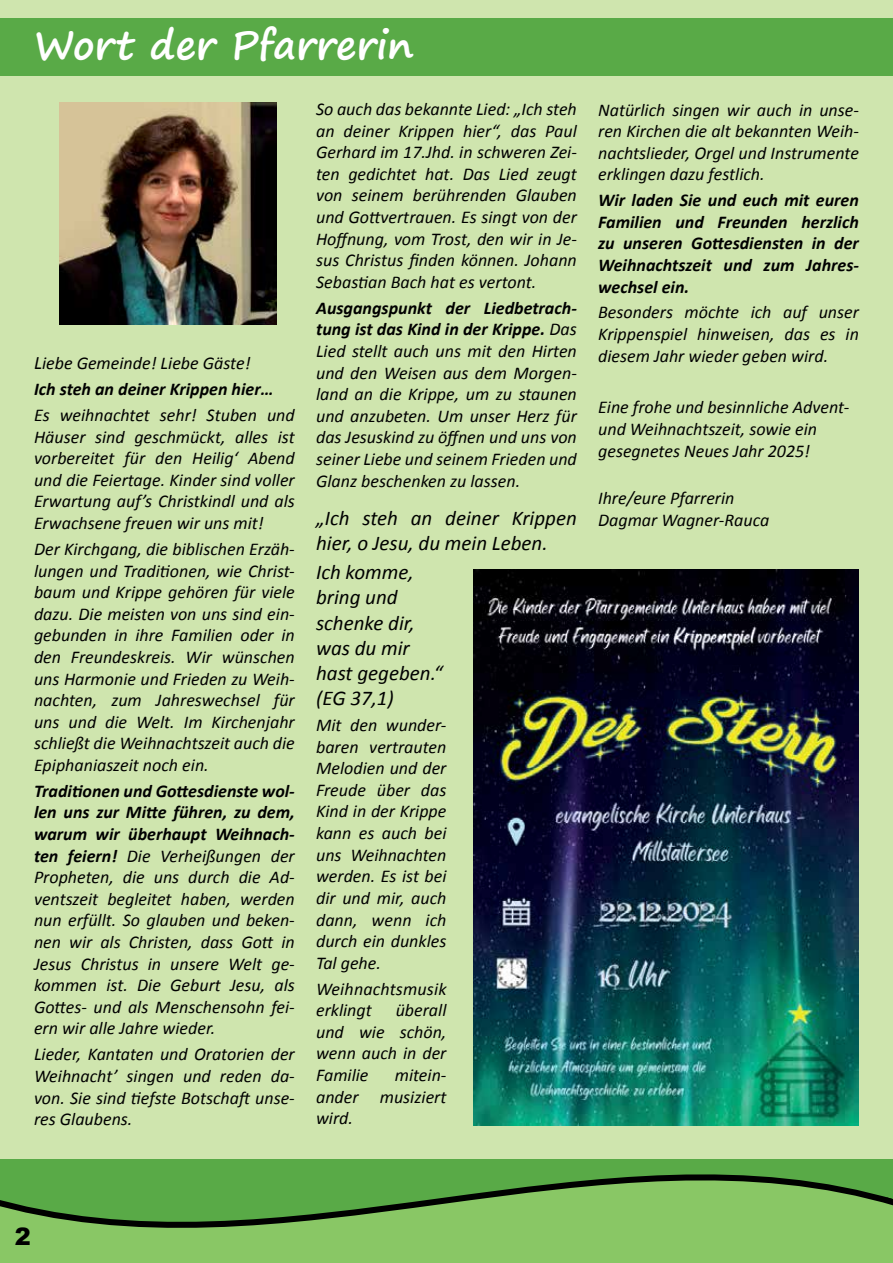
<style>
.page{position:relative;width:893px;height:1263px;background:#fff}
.page>*{position:absolute;margin:0;border:0;box-sizing:border-box;transform-origin:0 0}
.t1{font:700 39px "Segoe Print";color:#fff}
.t2{font:900 24px "Arial";color:#000}
.t3{font:italic 21px/25.2px "Calibri";color:#000}
.t4{font:italic 18px/21.6px "Calibri";color:#000;text-align:justify}
.t5{font:italic 700 18px/21.6px "Calibri";color:#000}
.s1{font-weight:400;font-size:19.05px}
.s2{font-weight:400}
.s3{font-weight:700}
</style>
<div class="page">
<div style="left:0;top:0;width:893px;height:1113px;background:#cfe5ae"></div>
<svg style="left:0;top:1115px;width:893px;height:148px;background:#89bf6c"></svg>
<div style="left:0;top:18px;width:893px;height:58px;background:#59aa47"></div>
<img style="left:60px;top:102px;width:216px;height:222px">
<img style="left:473px;top:570px;width:385px;height:556px">
<h1 class="t1" style="left:34px;top:9px;width:381px">Wort der Pfarrerin</h1>
<p class="t5" style="left:34px;top:350px;width:241px;line-height:25.8px"><span class="s1">L</span><span class="s2">iebe Gemeinde! Liebe Gäste!<br></span>Ich steh an deiner Krippen hier…</p>
<p class="t4" style="left:34px;top:404px;width:262px">Es weihnachtet sehr! Stuben und Häuser sind geschmückt, alles ist vorbereitet für den Heilig‘ Abend und die Feiertage. Kinder sind voller Erwartung auf’s Christkindl und als Erwachsene freuen wir uns mit!</p>
<p class="t4" style="left:34px;top:537px;width:262px">Der Kirchgang, die biblischen Erzäh&shy;lungen und Traditionen, wie Christ&shy;baum und Krippe gehören für viele dazu. Die meisten von uns sind ein&shy;gebunden in ihre Familien oder in den Freundeskreis. Wir wünschen uns Harmonie und Frieden zu Weih&shy;nachten, zum Jahreswechsel für uns und die Welt. Im Kirchenjahr schließt die Weihnachtszeit auch die Epiphaniaszeit noch ein.</p>
<p class="t4" style="left:34px;top:779px;width:262px"><span class="s3">Traditionen und Gottesdienste wol&shy;len uns zur Mitte führen, zu dem, warum wir überhaupt Weihnach&shy;ten feiern!</span> Die Verheißungen der Propheten, die uns durch die Ad&shy;ventszeit begleitet haben, werden nun erfüllt. So glauben und beken&shy;nen wir als Christen, dass Gott in Jesus Christus in unsere Welt ge&shy;kommen ist. Die Geburt Jesu, als Gottes- und als Menschensohn fei&shy;ern wir alle Jahre wieder.</p>
<p class="t4" style="left:34px;top:1043px;width:262px">Lieder, Kantaten und Oratorien der Weihnacht’ singen und reden da&shy;von. Sie sind tiefste Botschaft unse&shy;res Glaubens.</p>
<p class="t4" style="left:316px;top:98px;width:262px">So auch das bekannte Lied: „Ich steh an deiner Krippen hier“, das Paul Gerhard im 17.Jhd. in schweren Zei&shy;ten gedichtet hat. Das Lied zeugt von seinem berührenden Glauben und Gottvertrauen. Es singt von der Hoffnung, vom Trost, den wir in Je&shy;sus Christus finden können. Johann Sebastian Bach hat es vertont.</p>
<p class="t4" style="left:316px;top:296px;width:262px"><span class="s3">Ausgangspunkt der Liedbetrach&shy;tung ist das Kind in der Krippe.</span> Das Lied stellt auch uns mit den Hirten und den Weisen aus dem Morgen&shy;land an die Krippe, um zu staunen und anzubeten. Um unser Herz für das Jesuskind zu öffnen und uns von seiner Liebe und seinem Frieden und Glanz beschenken zu lassen.</p>
<p class="t3" style="left:316px;top:504px;width:262px">„Ich steh an deiner Krippen hier, o Jesu, du mein Leben.</p>
<p class="t3" style="left:316px;top:559px;width:128px">Ich komme, bring und schenke dir, was du mir hast gegeben.“ (EG 37,1)</p>
<p class="t4" style="left:316px;top:714px;width:132px">Mit den wunder&shy;baren vertrauten Melodien und der Freude über das Kind in der Krippe kann es auch bei uns Weihnachten werden. Es ist bei dir und mir, auch dann, wenn ich durch ein dunkles Tal gehe.</p>
<p class="t4" style="left:316px;top:977px;width:132px">Weihnachtsmusik erklingt</p>
<p class="t4" style="left:316px;top:999px;width:132px;text-indent:80px">überall und wie schön, wenn auch in der Familie</p>
<p class="t4" style="left:316px;top:1063px;width:132px;text-indent:79px">mitein&shy;ander musiziert wird.</p>
<p class="t4" style="left:598px;top:98px;width:262px">Natürlich singen wir auch in unse&shy;ren Kirchen die alt bekannten Weih&shy;nachtslieder, Orgel und Instrumente erklingen dazu festlich.</p>
<p class="t5" style="left:598px;top:189px;width:262px;text-align:justify">Wir laden Sie und euch mit euren Familien und Freunden herzlich zu unseren Gottesdiensten in der Weihnachtszeit und zum Jahres&shy;wechsel ein.</p>
<p class="t4" style="left:598px;top:301px;width:262px">Besonders möchte ich auf unser Krippenspiel hinweisen, das es in diesem Jahr wieder geben wird.</p>
<p class="t4" style="left:598px;top:396px;width:253px;text-align:left">Eine frohe und besinnliche Advent&shy;und Weihnachtszeit, sowie ein gesegnetes Neues Jahr 2025!</p>
<p class="t4" style="left:598px;top:487px;width:173px">Ihre/eure Pfarrerin<br>Dagmar Wagner-Rauca</p>
<h2 class="t2" style="left:15px;top:1219px;width:18px">2</h2>
</div>
